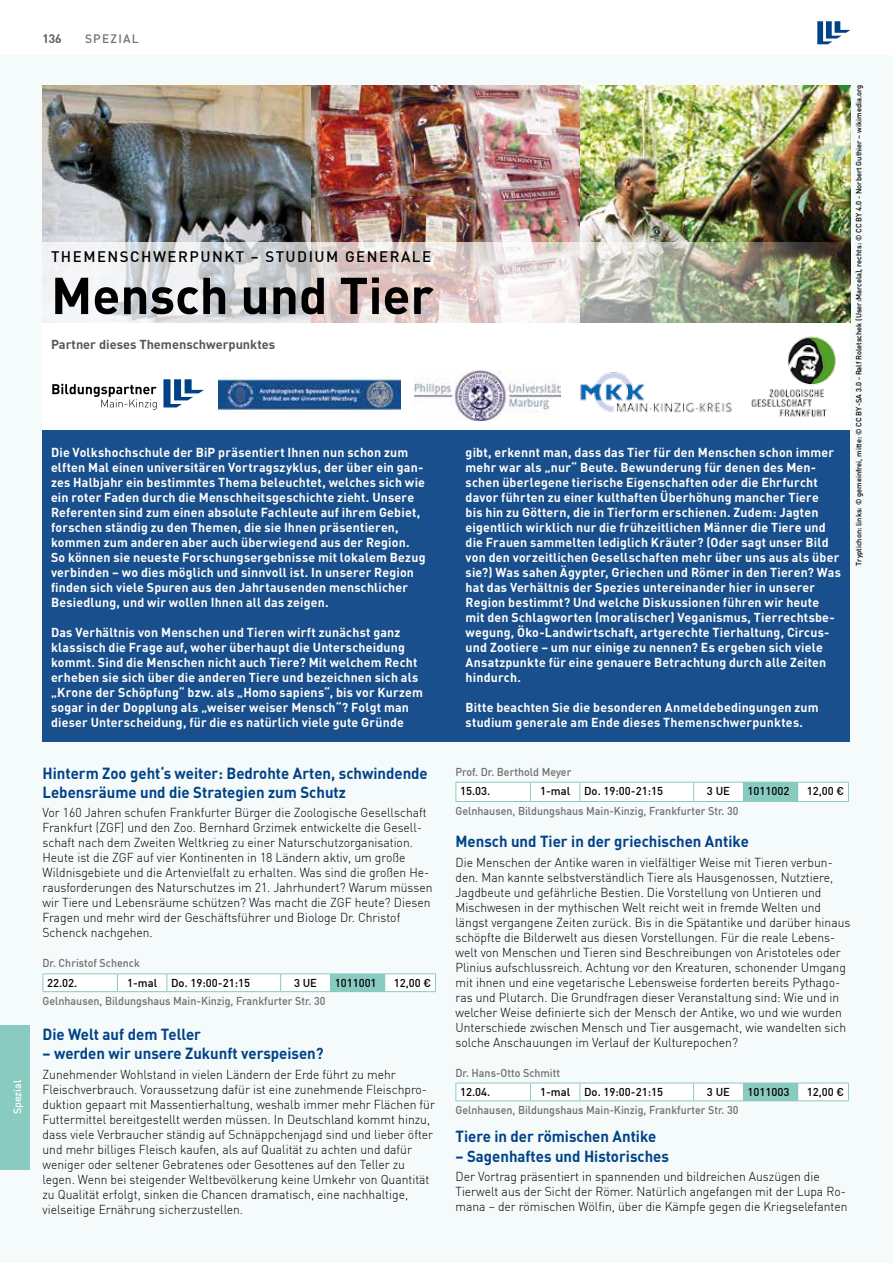
<style>
.page{position:relative;width:893px;height:1263px;background:#fff}
.page>*{position:absolute;margin:0;border:0;box-sizing:border-box;transform-origin:0 0}
.t1{font:700 51px "DIN";color:#000}
.t2{font:700 15.75px/19.5px "DIN";color:#004288;scale:.95 1}
.t3{font:500 15px "DIN";letter-spacing:.1em;color:#000}
.t4{font:300 12.75px/15px "DIN";color:#000;scale:.95 1}
.t5{font:700 12.75px/15px "DIN";letter-spacing:.015em;color:#fff}
.t6{font:700 12.75px "DIN";color:#575756}
.t7{font:500 12px "DIN";letter-spacing:.1em;color:#706f6f}
.t8{font:500 11.25px "DIN";color:#706f6f;scale:.95 1}
.t9{font:500 11.25px "DIN";color:#000}
.t10{font:500 10.5px "DIN";color:#fff}
.t11{font:500 7.5px "DIN";color:#000}
</style>
<div class="page">
<svg style="left:817px;top:21px;width:33px;height:23px"></svg>
<div style="left:0;top:55px;width:892px;height:1208px;background:#f5fafa"></div>
<div style="left:0;top:1025px;width:30px;height:144px;background:#8acbc1"></div>
<hr style="left:43px;top:973px;width:74px;height:1px;background:#8acbc1">
<hr style="left:117px;top:973px;width:50px;height:1px;background:#8acbc1">
<hr style="left:167px;top:973px;width:114px;height:1px;background:#8acbc1">
<hr style="left:281px;top:973px;width:49px;height:1px;background:#8acbc1">
<hr style="left:330px;top:973px;width:55px;height:1px;background:#8acbc1">
<hr style="left:385px;top:973px;width:51px;height:1px;background:#8acbc1">
<svg style="left:43px;top:974px;width:393px;height:17px"></svg>
<hr style="left:43px;top:991px;width:74px;height:1px;background:#8acbc1">
<hr style="left:117px;top:991px;width:50px;height:1px;background:#8acbc1">
<hr style="left:167px;top:991px;width:114px;height:1px;background:#8acbc1">
<hr style="left:281px;top:991px;width:49px;height:1px;background:#8acbc1">
<hr style="left:330px;top:991px;width:55px;height:1px;background:#8acbc1">
<hr style="left:385px;top:991px;width:51px;height:1px;background:#8acbc1">
<svg style="left:455px;top:782px;width:394px;height:19px"></svg>
<hr style="left:455px;top:801px;width:75px;height:1px;background:#8acbc1">
<hr style="left:530px;top:801px;width:50px;height:1px;background:#8acbc1">
<hr style="left:580px;top:801px;width:114px;height:1px;background:#8acbc1">
<hr style="left:694px;top:801px;width:49px;height:1px;background:#8acbc1">
<hr style="left:743px;top:801px;width:55px;height:1px;background:#8acbc1">
<hr style="left:798px;top:801px;width:51px;height:1px;background:#8acbc1">
<svg style="left:455px;top:1083px;width:394px;height:17px"></svg>
<hr style="left:455px;top:1100px;width:75px;height:1px;background:#8acbc1">
<hr style="left:530px;top:1100px;width:50px;height:1px;background:#8acbc1">
<hr style="left:580px;top:1100px;width:114px;height:1px;background:#8acbc1">
<hr style="left:694px;top:1100px;width:49px;height:1px;background:#8acbc1">
<hr style="left:743px;top:1100px;width:55px;height:1px;background:#8acbc1">
<hr style="left:798px;top:1100px;width:51px;height:1px;background:#8acbc1">
<img style="left:43px;top:85px;width:807px;height:238px">
<img style="left:43px;top:242px;width:806px;height:81px">
<div style="left:43px;top:323px;width:807px;height:108px;background:#fff"></div>
<div style="left:43px;top:431px;width:807px;height:311px;background:#184f8c"></div>
<svg style="left:52px;top:384px;width:105px;height:26px"></svg>
<svg style="left:163px;top:379px;width:41px;height:28px"></svg>
<img style="left:218px;top:375px;width:182px;height:36px">
<img style="left:580px;top:372px;width:152px;height:41px">
<img style="left:415px;top:371px;width:145px;height:50px">
<img style="left:751px;top:336px;width:85px;height:81px">
<p class="t7" style="left:43px;top:31px;width:21px">136</p>
<p class="t7" style="left:85px;top:31px;width:55px">SPEZIAL</p>
<p class="t3" style="left:51px;top:247px;width:382px">THEMENSCHWERPUNKT – STUDIUM GENERALE</p>
<h1 class="t1" style="left:51px;top:262px;width:384px">Mensch und Tier</h1>
<p class="t6" style="left:51px;top:336px;width:226px">Partner dieses Themenschwerpunktes</p>
<p class="t10" style="left:11px;top:1114px;width:36px;rotate:-90deg">Spezial</p>
<p class="t5" style="left:51px;top:444px;width:376px">Die Volkshochschule der BiP präsentiert Ihnen nun schon zum elften Mal einen universitären Vortragszyklus, der über ein gan&shy;zes Halbjahr ein bestimmtes Thema beleuchtet, welches sich wie ein roter Faden durch die Menschheitsgeschichte zieht. Unsere Referenten sind zum einen absolute Fachleute auf ihrem Gebiet, forschen ständig zu den Themen, die sie Ihnen präsentieren, kommen zum anderen aber auch überwiegend aus der Region.<br>So können sie neueste Forschungsergebnisse mit lokalem Bezug verbinden – wo dies möglich und sinnvoll ist. In unserer Region finden sich viele Spuren aus den Jahrtausenden menschlicher Besiedlung, und wir wollen Ihnen all das zeigen.</p>
<p class="t5" style="left:51px;top:624px;width:374px">Das Verhältnis von Menschen und Tieren wirft zunächst ganz klassisch die Frage auf, woher überhaupt die Unterscheidung kommt. Sind die Menschen nicht auch Tiere? Mit welchem Recht erheben sie sich über die anderen Tiere und bezeichnen sich als „Krone der Schöpfung“ bzw. als „Homo sapiens“, bis vor Kurzem sogar in der Dopplung als „weiser weiser Mensch“? Folgt man dieser Unterscheidung, für die es natürlich viele gute Gründe</p>
<p class="t2" style="left:43px;top:762px;width:407px">Hinterm Zoo geht‘s weiter: Bedrohte Arten, schwindende<br>Lebensräume und die Strategien zum Schutz</p>
<p class="t4" style="left:43px;top:805px;width:412px">Vor 160 Jahren schufen Frankfurter Bürger die Zoologische Gesellschaft Frankfurt (ZGF) und den Zoo. Bernhard Grzimek entwickelte die Gesell&shy;schaft nach dem Zweiten Weltkrieg zu einer Naturschutzorganisation.<br>Heute ist die ZGF auf vier Kontinenten in 18 Ländern aktiv, um große Wildnisgebiete und die Artenvielfalt zu erhalten. Was sind die großen He&shy;rausforderungen des Naturschutzes im 21. Jahrhundert? Warum müssen wir Tiere und Lebensräume schützen? Was macht die ZGF heute? Diesen Fragen und mehr wird der Geschäftsführer und Biologe Dr. Christof Schenck nachgehen.</p>
<p class="t8" style="left:43px;top:956px;width:104px">Dr. Christof Schenck</p>
<p class="t9" style="left:47px;top:975px;width:32px">22.02.</p>
<p class="t9" style="left:127px;top:975px;width:124px">1-mal Do. 19:00-21:15</p>
<p class="t9" style="left:294px;top:975px;width:25px">3 UE</p>
<p class="t9" style="left:335px;top:975px;width:43px">1011001</p>
<p class="t9" style="left:394px;top:975px;width:39px">12,00 €</p>
<p class="t8" style="left:43px;top:994px;width:299px">Gelnhausen, Bildungshaus Main-Kinzig, Frankfurter Str. 30</p>
<p class="t2" style="left:43px;top:1024px;width:168px">Die Welt auf dem Teller</p>
<p class="t2" style="left:43px;top:1043px;width:297px">– werden wir unsere Zukunft verspeisen?</p>
<p class="t4" style="left:43px;top:1066px;width:415px">Zunehmender Wohlstand in vielen Ländern der Erde führt zu mehr Fleischverbrauch. Voraussetzung dafür ist eine zunehmende Fleischpro&shy;duktion gepaart mit Massentierhaltung, weshalb immer mehr Flächen für Futtermittel bereitgestellt werden müssen. In Deutschland kommt hinzu, dass viele Verbraucher ständig auf Schnäppchenjagd sind und lieber öfter und mehr billiges Fleisch kaufen, als auf Qualität zu achten und dafür weniger oder seltener Gebratenes oder Gesottenes auf den Teller zu legen. Wenn bei steigender Weltbevölkerung keine Umkehr von Quantität zu Qualität erfolgt, sinken die Chancen dramatisch, eine nachhaltige, vielseitige Ernährung sicherzustellen.</p>
<p class="t5" style="left:466px;top:444px;width:377px">gibt, erkennt man, dass das Tier für den Menschen schon immer mehr war als „nur“ Beute. Bewunderung für denen des Men&shy;schen überlegene tierische Eigenschaften oder die Ehrfurcht davor führten zu einer kulthaften Überhöhung mancher Tiere<br>bis hin zu Göttern, die in Tierform erschienen. Zudem: Jagten eigentlich wirklich nur die frühzeitlichen Männer die Tiere und die Frauen sammelten lediglich Kräuter? (Oder sagt unser Bild von den vorzeitlichen Gesellschaften mehr über uns aus als über sie?) Was sahen Ägypter, Griechen und Römer in den Tieren? Was hat das Verhältnis der Spezies untereinander hier in unserer Region bestimmt? Und welche Diskussionen führen wir heute mit den Schlagworten (moralischer) Veganismus, Tierrechtsbe&shy;wegung, Öko-Landwirtschaft, artgerechte Tierhaltung, Circus&shy;und Zootiere – um nur einige zu nennen? Es ergeben sich viele Ansatzpunkte für eine genauere Betrachtung durch alle Zeiten hindurch.</p>
<p class="t5" style="left:466px;top:699px;width:355px">Bitte beachten Sie die besonderen Anmeldebedingungen zum studium generale am Ende dieses Themenschwerpunktes.</p>
<p class="t11" style="left:854px;top:566px;width:482px;rotate:-90deg">Tryptichon: links: © gemeinfrei, mitte: © CC BY-SA 3.0 - Ralf Roletschek (User:Marcela), rechts: © CC BY 4.0 - Norbert Guthier – wikimedia.org</p>
<p class="t8" style="left:455px;top:764px;width:123px">Prof. Dr. Berthold Meyer</p>
<p class="t9" style="left:460px;top:784px;width:32px">15.03.</p>
<p class="t9" style="left:540px;top:784px;width:124px">1-mal Do. 19:00-21:15</p>
<p class="t9" style="left:707px;top:784px;width:25px">3 UE</p>
<p class="t9" style="left:748px;top:784px;width:43px">1011002</p>
<p class="t9" style="left:807px;top:784px;width:39px">12,00 €</p>
<p class="t8" style="left:455px;top:804px;width:299px">Gelnhausen, Bildungshaus Main-Kinzig, Frankfurter Str. 30</p>
<p class="t2" style="left:455px;top:831px;width:310px">Mensch und Tier in der griechischen Antike</p>
<p class="t4" style="left:455px;top:854px;width:417px">Die Menschen der Antike waren in vielfältiger Weise mit Tieren verbun&shy;den. Man kannte selbstverständlich Tiere als Hausgenossen, Nutztiere, Jagdbeute und gefährliche Bestien. Die Vorstellung von Untieren und Mischwesen in der mythischen Welt reicht weit in fremde Welten und längst vergangene Zeiten zurück. Bis in die Spätantike und darüber hinaus schöpfte die Bilderwelt aus diesen Vorstellungen. Für die reale Lebens&shy;welt von Menschen und Tieren sind Beschreibungen von Aristoteles oder Plinius aufschlussreich. Achtung vor den Kreaturen, schonender Umgang mit ihnen und eine vegetarische Lebensweise forderten bereits Pythago&shy;ras und Plutarch. Die Grundfragen dieser Veranstaltung sind: Wie und in welcher Weise definierte sich der Mensch der Antike, wo und wie wurden Unterschiede zwischen Mensch und Tier ausgemacht, wie wandelten sich solche Anschauungen im Verlauf der Kulturepochen?</p>
<p class="t8" style="left:455px;top:1065px;width:112px">Dr. Hans-Otto Schmitt</p>
<p class="t9" style="left:460px;top:1084px;width:32px">12.04.</p>
<p class="t9" style="left:540px;top:1084px;width:124px">1-mal Do. 19:00-21:15</p>
<p class="t9" style="left:707px;top:1084px;width:25px">3 UE</p>
<p class="t9" style="left:748px;top:1084px;width:43px">1011003</p>
<p class="t9" style="left:807px;top:1084px;width:39px">12,00 €</p>
<p class="t8" style="left:455px;top:1103px;width:299px">Gelnhausen, Bildungshaus Main-Kinzig, Frankfurter Str. 30</p>
<p class="t2" style="left:455px;top:1126px;width:213px">Tiere in der römischen Antike</p>
<p class="t2" style="left:455px;top:1146px;width:226px">– Sagenhaftes und Historisches</p>
<p class="t4" style="left:455px;top:1169px;width:414px">Der Vortrag präsentiert in spannenden und bildreichen Auszügen die<br>Tierwelt aus der Sicht der Römer. Natürlich angefangen mit der Lupa Ro&shy;mana – der römischen Wölfin, über die Kämpfe gegen die Kriegselefanten</p>
</div>
